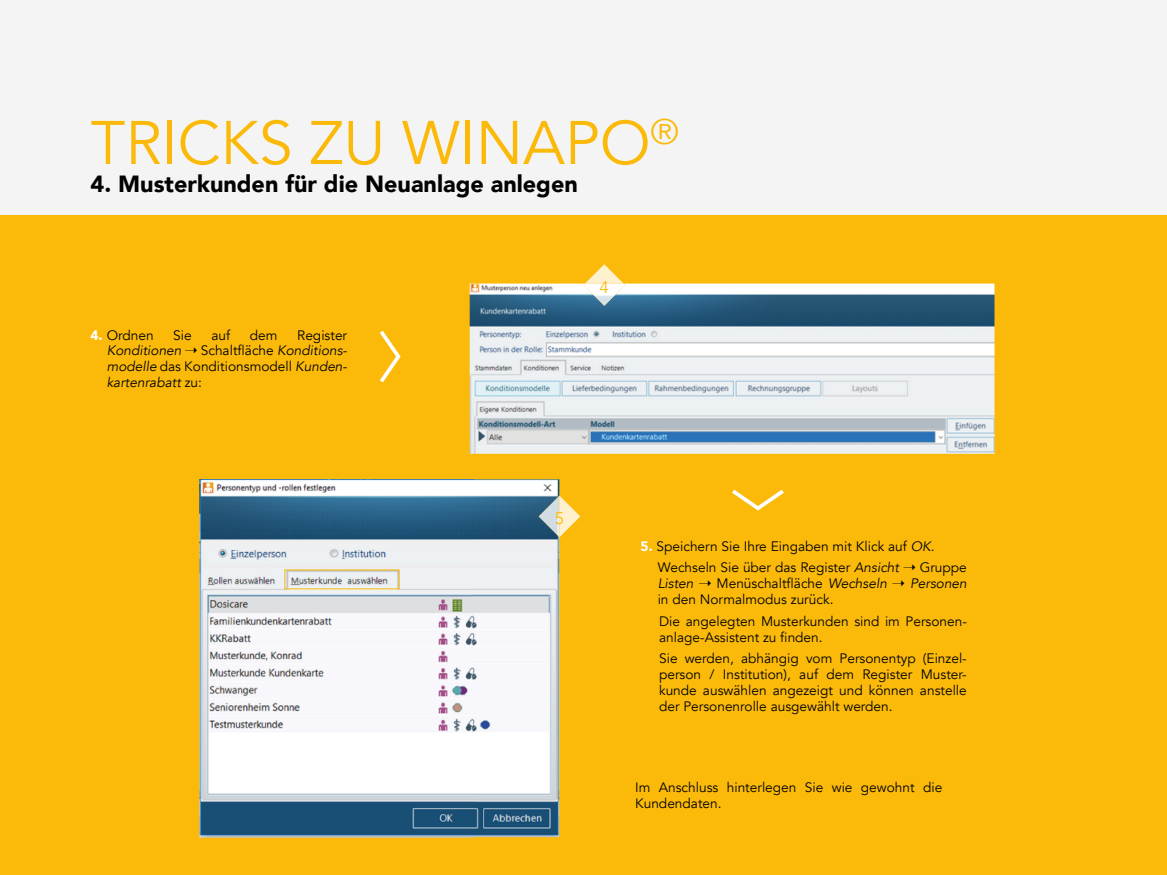
<style>
.page{position:relative;width:1167px;height:875px;background:#f4f4f4}
.page>*{position:absolute;margin:0;border:0;box-sizing:border-box;transform-origin:0 0}
.t1{font:60.86px "Avenir";color:#fbba0a}
.t2{font:900 23.38px "Avenir";color:#020203}
.t3{font:16.87px "Avenir";color:#fbba0a}
.t4{font:13.69px/15.9px "Avenir";color:#020203}
.t5{font:italic 13.69px/15.9px "Avenir";color:#020203;text-align:justify}
.s1{font-weight:900;color:#fff}
.s2{font-style:normal}
.s3{font-style:italic}
</style>
<div class="page">
<div style="left:0;top:215px;width:1167px;height:660px;background:#fbba0a"></div>
<img style="left:470px;top:284px;width:524px;height:170px">
<svg style="left:379px;top:330px;width:22px;height:53px"></svg>
<svg style="left:585px;top:264px;width:38px;height:20px"></svg>
<img style="left:583px;top:284px;width:42px;height:22px">
<svg style="left:732px;top:489px;width:52px;height:22px"></svg>
<img style="left:200px;top:479px;width:359px;height:358px">
<svg style="left:559px;top:496px;width:21px;height:41px"></svg>
<img style="left:539px;top:496px;width:20px;height:41px">
<h1 class="t1" style="left:90px;top:107px;width:590px">TRICKS ZU WINAPO<sup>®</sup></h1>
<h2 class="t2" style="left:90px;top:164px;width:489px">4. Musterkunden für die Neuanlage anlegen</h2>
<p class="t4" style="left:90px;top:327px;width:65px"><span class="s1">4.</span> Ordnen</p>
<p class="t4" style="left:173px;top:327px;width:20px">Sie</p>
<p class="t4" style="left:211px;top:327px;width:20px">auf</p>
<p class="t4" style="left:250px;top:327px;width:29px">dem</p>
<p class="t5" style="left:107px;top:327px;width:242px;text-indent:190px"><span class="s2">Register </span>Konditionen ➝ <span class="s2">Schaltfläche</span> Konditions&shy;modelle <span class="s2">das Konditionsmodell</span> Kunden&shy;kartenrabatt <span class="s2">zu:</span></p>
<p class="t3" style="left:599px;top:277px;width:11px">4</p>
<p class="t3" style="left:555px;top:508px;width:11px">5</p>
<p class="t4" style="left:657px;top:536px;width:311px;line-height:21.5px;text-indent:-17px"><span class="s1">5.</span> Speichern Sie Ihre Eingaben mit Klick auf <span class="s3">OK.<br></span>Wechseln Sie über das Register <span class="s3">Ansicht</span> ➝ Gruppe</p>
<p class="t4" style="left:657px;top:576px;width:311px"><span class="s3">Listen</span> ➝ Menüschaltfläche <span class="s3">Wechseln</span> ➝ <span class="s3">Personen </span>in den Normalmodus zurück.</p>
<p class="t4" style="left:659px;top:613px;width:309px">Die angelegten Musterkunden sind im Personen&shy;anlage-Assistent zu finden.</p>
<p class="t4" style="left:659px;top:651px;width:309px;text-align:justify">Sie werden, abhängig vom Personentyp (Einzel&shy;person / Institution), auf dem Register Muster&shy;kunde auswählen angezeigt und können anstelle der Personenrolle ausgewählt werden.</p>
<p class="t4" style="left:635px;top:780px;width:309px">Im Anschluss hinterlegen Sie wie gewohnt die<br>Kundendaten.</p>
</div>
